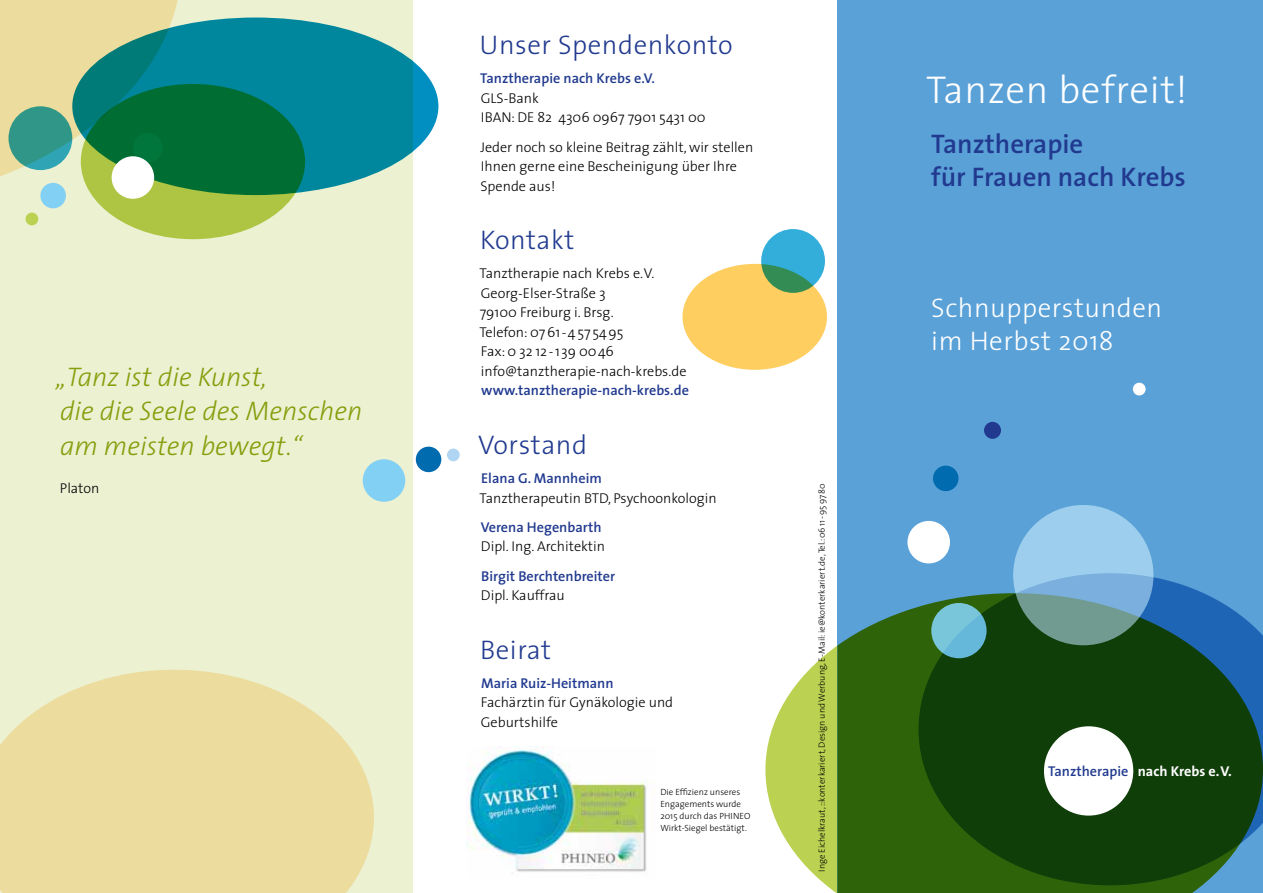
<style>
.page{position:relative;width:1263px;height:893px;background:#fff}
.page>*{position:absolute;margin:0;border:0;box-sizing:border-box;transform-origin:0 0}
.t1{font:300 39px "The Sans";letter-spacing:.02em;color:#fff}
.t2{font:italic 300 27px/34.5px "The Sans";color:#879d0c}
.t3{font:300 27px "The Sans";letter-spacing:.02em;color:#213a8f}
.t4{font:600 27px/33px "The Sans";color:#213a8f}
.t5{font:300 27px/33px "The Sans";letter-spacing:.02em;color:#fff}
.t6{font:300 14.25px/19.5px "The Sans";color:#000}
.t7{font:600 14.25px "The Sans";color:#213a8f}
.t8{font:700 14.25px "The Sans";color:#fff}
.t9{font:300 9px/12px "The Sans";color:#000}
.s1{font-weight:600;color:#213a8f}
</style>
<div class="page">
<div style="left:0;top:0;width:412px;height:893px;background:#ecf1d2"></div>
<div style="left:447px;top:449px;width:13px;height:12px;background:#b0d5f2;border-radius:50%"></div>
<div style="left:363px;top:459px;width:42px;height:43px;background:#83d0f5;border-radius:50%"></div>
<div style="left:416px;top:447px;width:25px;height:25px;background:#006bae;border-radius:50%"></div>
<div style="left:72px;top:18px;width:366px;height:177px;background:#00879e;border-radius:50%"></div>
<svg style="left:81px;top:84px;width:224px;height:155px;background:#398a37"></svg>
<div style="left:40px;top:183px;width:26px;height:25px;background:#83d0f5;border-radius:50%"></div>
<div style="left:26px;top:213px;width:12px;height:12px;background:#bbd151;border-radius:50%"></div>
<div style="left:761px;top:229px;width:64px;height:64px;background:#33aedb;border-radius:50%"></div>
<svg style="left:0;top:670px;width:374px;height:223px;background:#ecdfa4"></svg>
<div style="left:682px;top:264px;width:145px;height:106px;background:#fece61;border-radius:50%"></div>
<svg style="left:0;top:0;width:182px;height:206px;background:#89b689"></svg>
<img style="left:467px;top:746px;width:180px;height:126px">
<div style="left:838px;top:0;width:425px;height:893px;background:#5aa1d8"></div>
<svg style="left:765px;top:645px;width:73px;height:248px;fill:#bbd151"></svg>
<svg style="left:1013px;top:573px;width:190px;height:20px"></svg>
<svg style="left:838px;top:593px;width:425px;height:300px;background:#1e5120"></svg>
<svg style="left:1013px;top:505px;width:140px;height:140px;background:#8abad1"></svg>
<div style="left:1044px;top:726px;width:89px;height:90px;background:#fff;border-radius:50%"></div>
<div style="left:907px;top:521px;width:43px;height:42px;background:#fff;border-radius:50%"></div>
<div style="left:933px;top:466px;width:25px;height:25px;background:#006bae;border-radius:50%"></div>
<div style="left:984px;top:422px;width:17px;height:17px;background:#213a8f;border-radius:50%"></div>
<div style="left:1133px;top:383px;width:12px;height:12px;background:#fff;border-radius:50%"></div>
<svg style="left:931px;top:603px;width:55px;height:55px;background:#6fbfd8"></svg>
<h2 class="t2" style="left:56px;top:358px;width:308px">„Tanz ist die Kunst,<br>die die Seele des Menschen am meisten bewegt.“</h2>
<p class="t6" style="left:60px;top:478px;width:41px">Platon</p>
<h2 class="t3" style="left:480px;top:23px;width:255px">Unser Spendenkonto</h2>
<p class="t7" style="left:480px;top:67px;width:176px">Tanztherapie nach Krebs e.V.</p>
<p class="t6" style="left:481px;top:88px;width:226px">GLS-Bank<br>IBAN: DE 82 4306 0967 7901 5431 00</p>
<p class="t6" style="left:480px;top:136px;width:274px">Jeder noch so kleine Beitrag zählt, wir stellen<br>Ihnen gerne eine Bescheinigung über Ihre<br>Spende aus!</p>
<h2 class="t3" style="left:480px;top:218px;width:96px">Kontakt</h2>
<p class="t6" style="left:480px;top:263px;width:208px">Tanztherapie nach Krebs e.V.<br>Georg-Elser-Straße 3<br>79100 Freiburg i. Brsg.<br>Telefon: 0761 -457 5495<br>Fax: 0 32 12 - 139 0046 info@tanztherapie-nach-krebs.de</p>
<p class="t7" style="left:481px;top:379px;width:209px">www.tanztherapie-nach-krebs.de</p>
<h2 class="t3" style="left:478px;top:422px;width:110px">Vorstand</h2>
<p class="t7" style="left:481px;top:466px;width:122px">Elana G. Mannheim</p>
<p class="t6" style="left:480px;top:487px;width:239px">Tanztherapeutin BTD, Psychoonkologin</p>
<p class="t7" style="left:481px;top:515px;width:122px">Verena Hegenbarth</p>
<p class="t6" style="left:481px;top:536px;width:126px">Dipl. Ing. Architektin</p>
<p class="t7" style="left:481px;top:564px;width:136px">Birgit Berchtenbreiter</p>
<p class="t6" style="left:481px;top:585px;width:85px">Dipl. Kauffrau</p>
<h2 class="t3" style="left:480px;top:627px;width:72px">Beirat</h2>
<p class="t7" style="left:481px;top:671px;width:134px">Maria Ruiz-Heitmann</p>
<p class="t6" style="left:481px;top:692px;width:194px">Fachärztin für Gynäkologie und<br>Geburtshilfe</p>
<p class="t9" style="left:660px;top:786px;width:92px">Die Effizienz unseres<br>Engagements wurde<br>2015 durch das PHINEO<br>Wirkt-Siegel bestätigt.</p>
<p class="t9" style="left:815px;top:872px;width:390px;rotate:-90deg">Inge Eichelkraut, ::konterkariert, Design und Werbung, E-Mail: ie@konterkariert.de, Tel.:0611-959780</p>
<h1 class="t1" style="left:926px;top:57px;width:263px">Tanzen befreit!</h1>
<h2 class="t4" style="left:931px;top:127px;width:256px">Tanztherapie<br>für Frauen nach Krebs</h2>
<h2 class="t5" style="left:931px;top:291px;width:232px">Schnupperstunden im Herbst 2018</h2>
<p class="t8" style="left:1048px;top:759px;width:185px"><span class="s1">Tanztherapie</span> nach Krebs e.V.</p>
</div>
